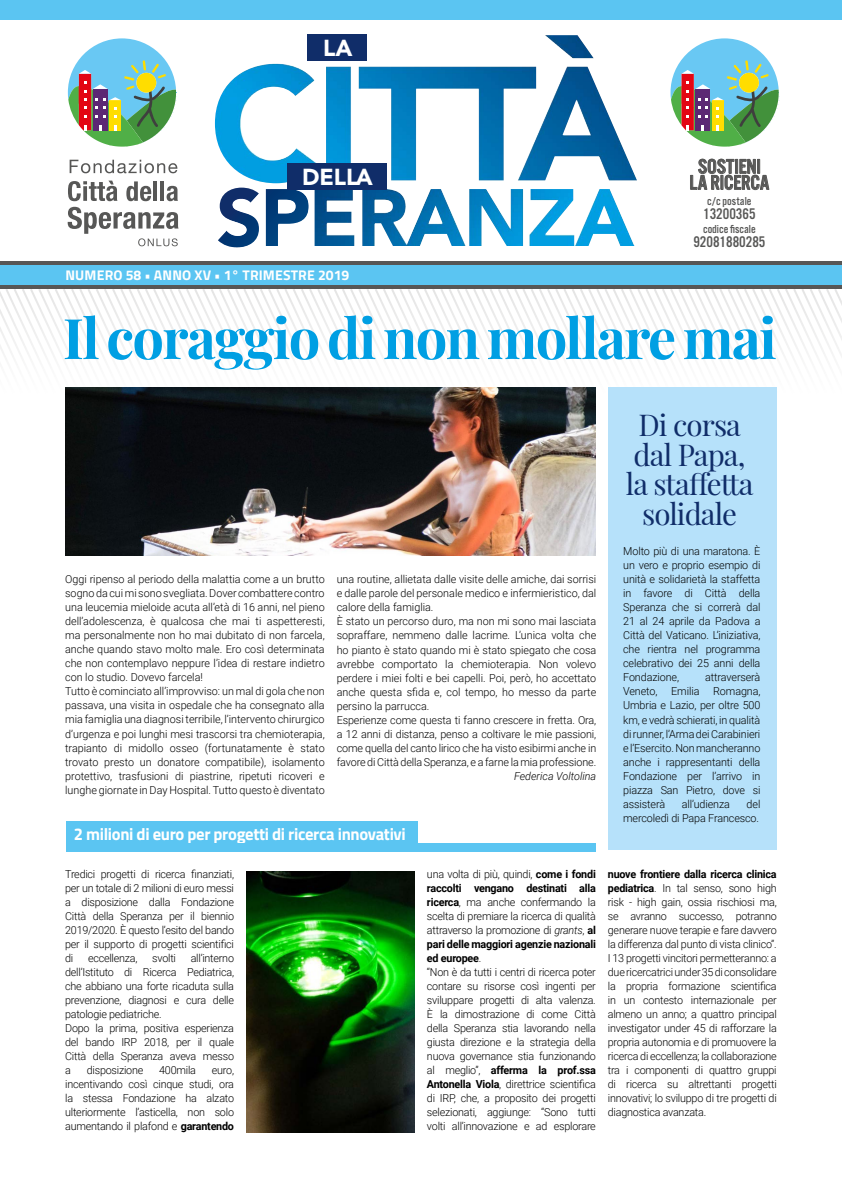
<style>
.page{position:relative;width:842px;height:1191px;background:#fff}
.page>*{position:absolute;margin:0;border:0;box-sizing:border-box;transform-origin:0 0}
.t1{font:700 56px "Playfair Display";letter-spacing:-.03em;color:#009fe3}
.t2{font:29.5px/29.5px "Playfair Display";letter-spacing:-.03em;color:#102d69;text-align:center}
.t3{font:900 23px "Avenir LT Std";color:#fff}
.t4{font:21px/16px "Alternate Got No 3 D";color:#575756;text-align:center}
.t5{font:700 17px "Titillium";letter-spacing:-.02em;color:#fff}
.t6{font:16px "Alternate Got No 3 D";color:#575756}
.t7{font:700 14px "Titillium";letter-spacing:.01em;color:#fff}
.t8{font:12px "Alternate Got No 3 D";color:#575756}
.t9{font:300 11px/14px "Roboto";letter-spacing:-.01em;color:#000;text-align:justify}
.t10{font:italic 300 11px "Roboto";color:#000}
.s1{font-weight:700}
.s2{font-style:italic}
</style>
<div class="page">
<svg style="left:0;top:289px;width:842px;height:65px"></svg>
<div style="left:608px;top:387px;width:169px;height:462px;background:#b6e1fa"></div>
<div style="left:0;top:0;width:842px;height:20px;background:#5bc5f2"></div>
<img style="left:218px;top:188px;width:41px;height:59px">
<img style="left:266px;top:189px;width:43px;height:57px">
<img style="left:315px;top:189px;width:319px;height:57px">
<img style="left:215px;top:35px;width:422px;height:148px">
<div style="left:287px;top:163px;width:100px;height:26px;background:#102d69"></div>
<div style="left:308px;top:35px;width:59px;height:26px;background:#102d69"></div>
<svg style="left:690px;top:158px;width:80px;height:33px"></svg>
<div style="left:0;top:283px;width:842px;height:6px;background:#575756"></div>
<hr style="left:0;top:261px;width:842px;height:4px;background:#575756">
<svg style="left:68px;top:38px;width:109px;height:109px"></svg>
<svg style="left:70px;top:160px;width:107px;height:13px"></svg>
<svg style="left:68px;top:181px;width:49px;height:20px"></svg>
<svg style="left:126px;top:181px;width:25px;height:20px"></svg>
<hr style="left:154px;top:181px;width:3px;height:20px;background:#575756">
<hr style="left:160px;top:181px;width:4px;height:20px;background:#575756">
<svg style="left:167px;top:186px;width:11px;height:15px"></svg>
<svg style="left:68px;top:207px;width:111px;height:39px"></svg>
<svg style="left:670px;top:38px;width:110px;height:109px"></svg>
<div style="left:0;top:265px;width:842px;height:20px;background:#5bc5f2"></div>
<div style="left:66px;top:821px;width:352px;height:27px;background:#5bc5f2"></div>
<div style="left:66px;top:843px;width:530px;height:8px;background:#5bc5f2"></div>
<img style="left:65px;top:387px;width:531px;height:168px">
<img style="left:246px;top:871px;width:169px;height:261px">
<h3 class="t3" style="left:323px;top:35px;width:31px">LA</h3>
<h3 class="t3" style="left:302px;top:163px;width:72px">DELLA</h3>
<p class="t7" style="left:65px;top:264px;width:285px">NUMERO 58 • ANNO XV • 1° TRIMESTRE 2019</p>
<h3 class="t4" style="left:689px;top:159px;width:81px">SOSTIENI<br>LA RICERCA</h3>
<p class="t8" style="left:707px;top:195px;width:46px">c/c postale</p>
<h3 class="t6" style="left:703px;top:206px;width:54px">13200365</h3>
<p class="t8" style="left:703px;top:223px;width:54px">codice fiscale</p>
<h3 class="t6" style="left:693px;top:234px;width:74px">92081880285</h3>
<h1 class="t1" style="left:63px;top:294px;width:715px">Il coraggio di non mollare mai</h1>
<p class="t9" style="left:65px;top:572px;width:261px;text-align:left">Oggi ripenso al periodo della malattia come a un brutto sogno da cui mi sono svegliata. Dover combattere contro una leucemia mieloide acuta all’età di 16 anni, nel pieno dell’adolescenza, è qualcosa che mai ti aspetteresti, ma personalmente non ho mai dubitato di non farcela, anche quando stavo molto male. Ero così determinata che non contemplavo neppure l’idea di restare indietro con lo studio. Dovevo farcela!<br>Tutto è cominciato all’improvviso: un mal di gola che non passava, una visita in ospedale che ha consegnato alla mia famiglia una diagnosi terribile, l’intervento chirurgico d’urgenza e poi lunghi mesi trascorsi tra chemioterapia, trapianto di midollo osseo (fortunatamente è stato trovato presto un donatore compatibile), isolamento protettivo, trasfusioni di piastrine, ripetuti ricoveri e lunghe giornate in Day Hospital. Tutto questo è diventato</p>
<p class="t9" style="left:337px;top:572px;width:261px;text-align:left">una routine, allietata dalle visite delle amiche, dai sorrisi e dalle parole del personale medico e infermieristico, dal calore della famiglia.<br>È stato un percorso duro, ma non mi sono mai lasciata sopraffare, nemmeno dalle lacrime. L’unica volta che ho pianto è stato quando mi è stato spiegato che cosa avrebbe comportato la chemioterapia. Non volevo perdere i miei folti e bei capelli. Poi, però, ho accettato anche questa sfida e, col tempo, ho messo da parte persino la parrucca.<br>Esperienze come questa ti fanno crescere in fretta. Ora, a 12 anni di distanza, penso a coltivare le mie passioni, come quella del canto lirico che ha visto esibirmi anche in favore di Città della Speranza, e a farne la mia professione.</p>
<p class="t10" style="left:514px;top:768px;width:84px">Federica Voltolina</p>
<h3 class="t5" style="left:74px;top:820px;width:334px">2 milioni di euro per progetti di ricerca innovativi</h3>
<h2 class="t2" style="left:626px;top:408px;width:129px">Di corsa dal Papa, la staffetta solidale</h2>
<p class="t9" style="left:623px;top:544px;width:139px">Molto più di una maratona. È un vero e proprio esempio di unità e solidarietà la staffetta in favore di Città della Speranza che si correrà dal 21 al 24 aprile da Padova a Città del Vaticano. L’iniziativa, che rientra nel programma celebrativo dei 25 anni della Fondazione,</p>
<p class="t9" style="left:705px;top:670px;width:57px">attraverserà</p>
<p class="t9" style="left:623px;top:684px;width:36px">Veneto,</p>
<p class="t9" style="left:671px;top:684px;width:30px">Emilia</p>
<p class="t9" style="left:623px;top:684px;width:139px;text-indent:90px">Romagna, Umbria e Lazio, per oltre 500 km, e vedrà schierati, in qualità di runner, l’Arma dei Carabinieri e l’Esercito. Non mancheranno anche i rappresentanti della Fondazione per l’arrivo in piazza San Pietro, dove si assisterà</p>
<p class="t9" style="left:623px;top:796px;width:139px;text-align:right">del<br>mercoledì di Papa Francesco.</p>
<p class="t9" style="left:682px;top:796px;width:50px">all’udienza</p>
<p class="t9" style="left:65px;top:866px;width:170px">Tredici progetti di ricerca finanziati, per un totale di 2 milioni di euro messi a disposizione dalla Fondazione Città della Speranza per il biennio 2019/2020. È questo l’esito del bando per il supporto di progetti scientifici di</p>
<p class="t9" style="left:65px;top:950px;width:170px;text-align:left;text-indent:126px">all’interno dell’Istituto di Ricerca Pediatrica, che abbiano una forte ricaduta sulla prevenzione, diagnosi e cura delle patologie pediatriche.<br>Dopo la prima, positiva esperienza del bando IRP 2018, per il quale<br>Città della Speranza aveva messo a</p>
<p class="t9" style="left:88px;top:950px;width:51px">eccellenza,</p>
<p class="t9" style="left:152px;top:950px;width:25px">svolti</p>
<p class="t9" style="left:87px;top:1062px;width:58px">disposizione</p>
<p class="t9" style="left:159px;top:1062px;width:38px">400mila</p>
<p class="t9" style="left:65px;top:1062px;width:170px;text-indent:147px">euro, incentivando così cinque studi, ora la stessa Fondazione ha alzato ulteriormente l’asticella, non solo aumentando il plafond e <span class="s1">garantendo</span></p>
<p class="t9" style="left:427px;top:866px;width:170px;text-align:left">una volta di più, quindi, <span class="s1">come i fondi raccolti vengano destinati alla ricerca</span>, ma anche confermando la scelta di premiare la ricerca di qualità attraverso la promozione di <span class="s2">grants</span>, <span class="s1">al pari delle maggiori agenzie nazionali ed europee</span>.<br>“Non è da tutti i centri di ricerca poter contare su risorse così ingenti per sviluppare progetti di alta valenza.<br>È la dimostrazione di come Città della Speranza stia lavorando nella giusta direzione e la strategia della nuova governance stia funzionando al meglio”, <span class="s1">afferma la prof.ssa Antonella Viola</span>, direttrice scientifica di IRP, che, a proposito dei progetti selezionati, aggiunge: “Sono tutti volti all’innovazione e ad esplorare</p>
<p class="t9" style="left:608px;top:866px;width:170px"><span class="s1">nuove frontiere dalla ricerca clinica pediatrica</span>. In tal senso, sono high risk - high gain, ossia rischiosi ma, se avranno successo, potranno generare nuove terapie e fare davvero la differenza dal punto di vista clinico”.<br>I 13 progetti vincitori permetteranno: a due ricercatrici under 35 di consolidare la propria formazione scientifica in un contesto internazionale per almeno un anno; a quattro principal investigator under 45 di rafforzare la propria autonomia e di promuovere la ricerca di eccellenza; la collaborazione tra i componenti di quattro gruppi di ricerca su altrettanti progetti innovativi; lo sviluppo di tre progetti di diagnostica avanzata.</p>
</div>
